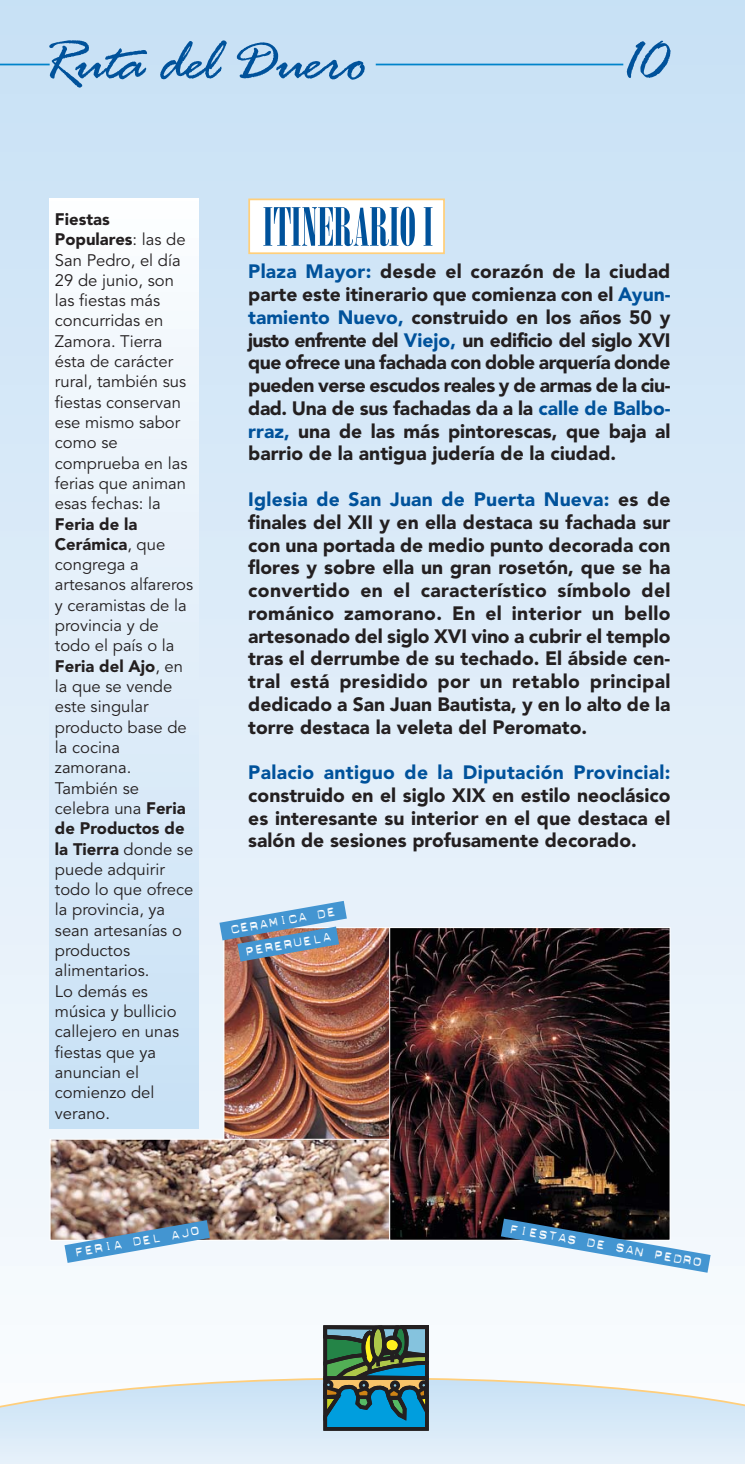
<style>
.page{position:relative;width:745px;height:1464px;background:#fff}
.page>*{position:absolute;margin:0;border:0;box-sizing:border-box;transform-origin:0 0}
.t1{font:63px "Rage Italic Plain";color:#00529b}
.t2{font:52.5px "Onyx";color:#00529b}
.t3{font:900 19.25px/22.8px "Avenir";color:#231f20;text-align:justify}
.t4{font:900 19.25px "Avenir";letter-spacing:.02em;color:#00529b}
.t5{font:17.5px "Dymo Blanca";color:#fff}
.t6{font:16.62px/20.3px "Avenir";color:#231f20}
.s1{font-weight:900}
.s2{color:#00529b}
</style>
<div class="page">
<svg style="left:744px;top:0;width:1px;height:1266px"></svg>
<svg style="left:744px;top:1404px;width:1px;height:59px"></svg>
<div style="left:0;top:0;width:744px;height:1463px;background:linear-gradient(to bottom,#c7e0f5,#fafbfc)"></div>
<svg style="left:0;top:1377px;width:744px;height:86px;background:#ddebf6"></svg>
<svg style="left:249px;top:1321px;width:185px;height:111px"></svg>
<hr style="left:375px;top:64px;width:248px;height:1px;background:#0083ca">
<hr style="left:0;top:64px;width:50px;height:1px;background:#0083ca">
<div style="left:50px;top:198px;width:148px;height:930px;background:linear-gradient(to bottom,#fcfdfe,#c7e0f5)"></div>
<img style="left:225px;top:929px;width:163px;height:209px">
<img style="left:391px;top:929px;width:277px;height:309px">
<div style="left:389px;top:927px;width:281px;height:313px;border:1px solid #fff"></div>
<img style="left:52px;top:1140px;width:335px;height:98px">
<div style="left:50px;top:1138px;width:339px;height:102px;border:1px solid #fff"></div>
<div style="left:249px;top:199px;width:194px;height:54px;background:#fff"></div>
<div style="left:248px;top:198px;width:196px;height:56px;border:2px solid #ffcf7b"></div>
<img style="left:64px;top:1220px;width:146px;height:42px">
<img style="left:219px;top:900px;width:127px;height:61px">
<svg style="left:500px;top:1218px;width:210px;height:54px"></svg>
<h1 class="t1" style="left:43px;top:23px;width:324px">Ruta del Duero</h1>
<h1 class="t1" style="left:626px;top:23px;width:46px">10</h1>
<p class="t6" style="left:55px;top:211px;width:134px"><span class="s1">Fiestas<br>Populares</span>: las de<br>San Pedro, el día<br>29 de junio, son las fiestas más concurridas en<br>Zamora. Tierra ésta de carácter rural, también sus fiestas conservan ese mismo sabor como se comprueba en las ferias que animan esas fechas: la</p>
<p class="t6" style="left:55px;top:515px;width:140px"><span class="s1">Feria de la<br>Cerámica</span>, que congrega a artesanos alfareros y ceramistas de la provincia y de todo el país o la<br><span class="s1">Feria del Ajo</span>, en la que se vende este singular producto base de la cocina zamorana.<br>También se celebra una <span class="s1">Feria de Productos de la Tierra</span> donde se puede adquirir todo lo que ofrece la provincia, ya sean artesanías o productos alimentarios.<br>Lo demás es música y bullicio callejero en unas fiestas que ya anuncian el comienzo del verano.</p>
<h2 class="t2" style="left:263px;top:197px;width:172px">ITINERARIO I</h2>
<p class="t3" style="left:248px;top:262px;width:423px"><span class="s2">Plaza Mayor:</span> desde el corazón de la ciudad parte este itinerario que comienza con el <span class="s2">Ayun&shy;tamiento Nuevo,</span> construido en los años 50 y justo enfrente del <span class="s2">Viejo,</span> un edificio del siglo XVI que ofrece una fachada con doble arquería donde pueden verse escudos reales y de armas de la ciu&shy;dad. Una de sus fachadas da a la <span class="s2">calle de Balbo&shy;rraz,</span> una de las más pintorescas, que baja al barrio de la antigua judería de la ciudad.</p>
<p class="t3" style="left:248px;top:489px;width:423px"><span class="s2">Iglesia de San Juan de Puerta Nueva:</span> es de finales del XII y en ella destaca su fachada sur con una portada de medio punto decorada con flores y sobre ella un gran rosetón, que se ha convertido en el característico símbolo del románico zamorano. En el interior un bello artesonado del siglo XVI vino a cubrir el templo tras el derrumbe de su techado. El ábside cen&shy;tral está presidido por un retablo principal dedicado a San Juan Bautista, y en lo alto de la torre destaca la veleta del Peromato.</p>
<p class="t4" style="left:248px;top:764px;width:423px">Palacio antiguo de la Diputación Provincial:</p>
<p class="t3" style="left:248px;top:785px;width:423px">construido en el siglo XIX en estilo neoclásico es interesante su interior en el que destaca el salón de sesiones profusamente decorado.</p>
<p class="t5" style="left:228px;top:919px;width:109px;rotate:-10deg">ceramica de</p>
<p class="t5" style="left:243px;top:940px;width:90px;rotate:-10deg">pereruela</p>
<p class="t5" style="left:73px;top:1241px;width:129px;rotate:-10deg">feria del ajo</p>
<p class="t5" style="left:511px;top:1217px;width:197px;rotate:10deg">fiestas de san pedro</p>
</div>
